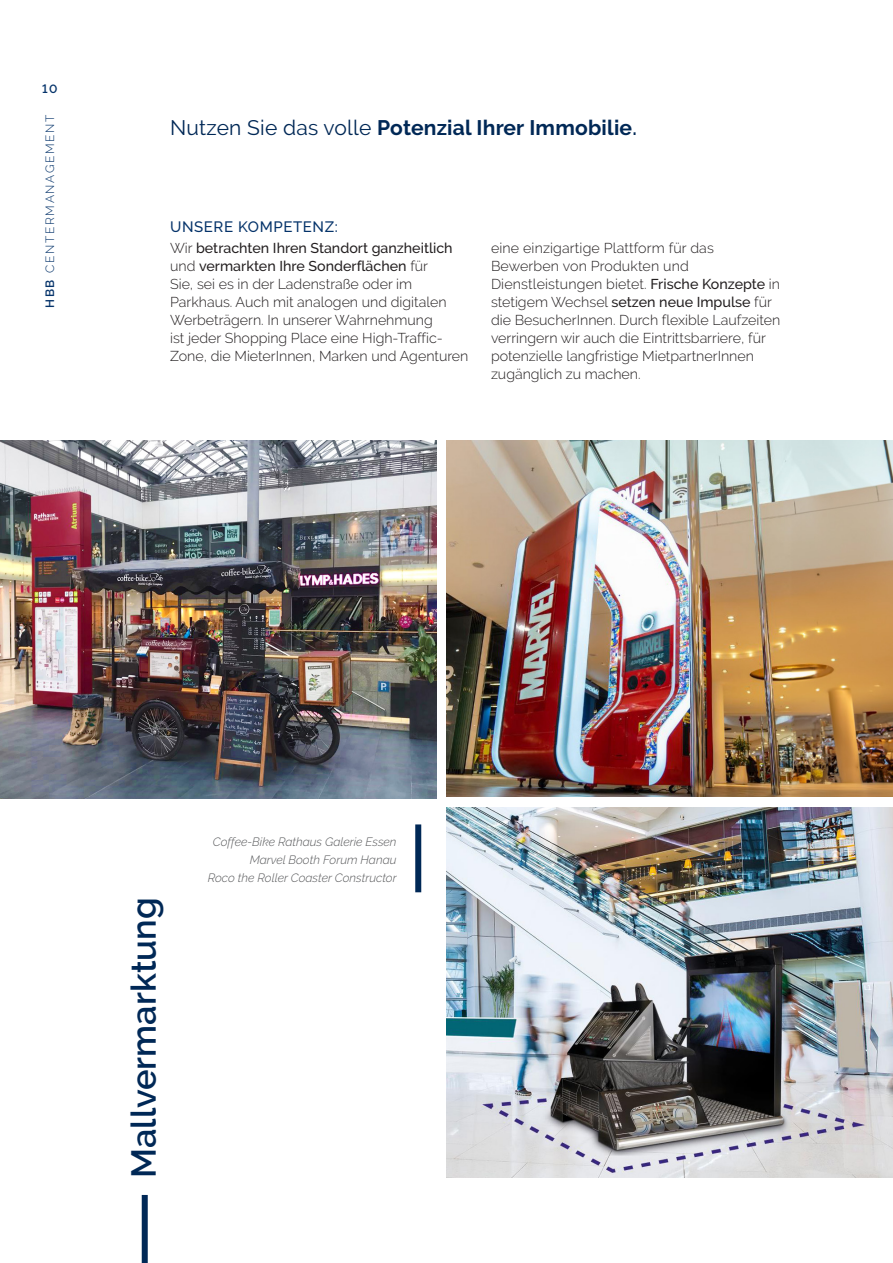
<style>
.page{position:relative;width:893px;height:1263px;background:#fff}
.page>*{position:absolute;margin:0;border:0;box-sizing:border-box;transform-origin:0 0}
.Headline_Kästchen{font:600 34.5px "Raleway";color:#002856}
.Einstiegstext{font:700 21px "Raleway";letter-spacing:.01em;color:#002856}
.Text_Flash_Points_blau{font:500 15px "Raleway";letter-spacing:.04em;color:#05336a}
.fließtext{font:300 14.25px/18px "Raleway";color:#231f20}
.t1{font:italic 300 12px "Raleway";color:#57585a}
.t2{font:300 12px "Raleway";letter-spacing:.14em;color:#05336a}
.t3{font:600 12px "Raleway";color:#05336a}
.s1{font-weight:600}
.s2{font-weight:400}
.s3{font-weight:500}
</style>
<div class="page">
<img style="left:446px;top:441px;width:447px;height:356px">
<img style="left:446px;top:807px;width:447px;height:371px">
<img style="left:0;top:441px;width:437px;height:357px">
<div style="left:415px;top:824px;width:6px;height:68px;background:#002856"></div>
<div style="left:142px;top:1195px;width:6px;height:68px;background:#002856"></div>
<p class="t3" style="left:42px;top:81px;width:17px">10</p>
<p class="t2" style="left:43px;top:308px;width:195px;rotate:-90deg"><span class="s1">HBB</span> CENTERMANAGEMENT</p>
<p class="Einstiegstext" style="left:170px;top:115px;width:468px"><span class="s2">Nutzen Sie das volle</span> Potenzial Ihrer Immobilie<span class="s1">.</span></p>
<p class="Text_Flash_Points_blau" style="left:170px;top:218px;width:169px">UNSERE KOMPETENZ:</p>
<p class="fließtext" style="left:170px;top:239px;width:300px">Wir <span class="s3">betrachten Ihren Standort ganzheitlich </span>und <span class="s3">vermarkten Ihre Sonderflächen</span> für<br>Sie, sei es in der Ladenstraße oder im Parkhaus. Auch mit analogen und digitalen Werbeträgern. In unserer Wahrnehmung<br>ist jeder Shopping Place eine High-Traffic-Zone, die MieterInnen, Marken und Agenturen</p>
<p class="fließtext" style="left:491px;top:239px;width:291px">eine einzigartige Plattform für das Bewerben von Produkten und Dienstleistungen bietet. <span class="s3">Frische Konzepte</span> in stetigem Wechsel <span class="s3">setzen neue Impulse</span> für die BesucherInnen. Durch flexible Laufzeiten verringern wir auch die Eintrittsbarriere, für potenzielle langfristige MietpartnerInnen zugänglich zu machen.</p>
<p class="Headline_Kästchen" style="left:124px;top:1178px;width:282px;rotate:-90deg">Mallvermarktung</p>
<p class="t1" style="left:213px;top:835px;width:185px">Coffee-Bike Rathaus Galerie Essen</p>
<p class="t1" style="left:250px;top:853px;width:148px">Marvel Booth Forum Hanau</p>
<p class="t1" style="left:208px;top:871px;width:191px">Roco the Roller Coaster Constructor</p>
</div>
